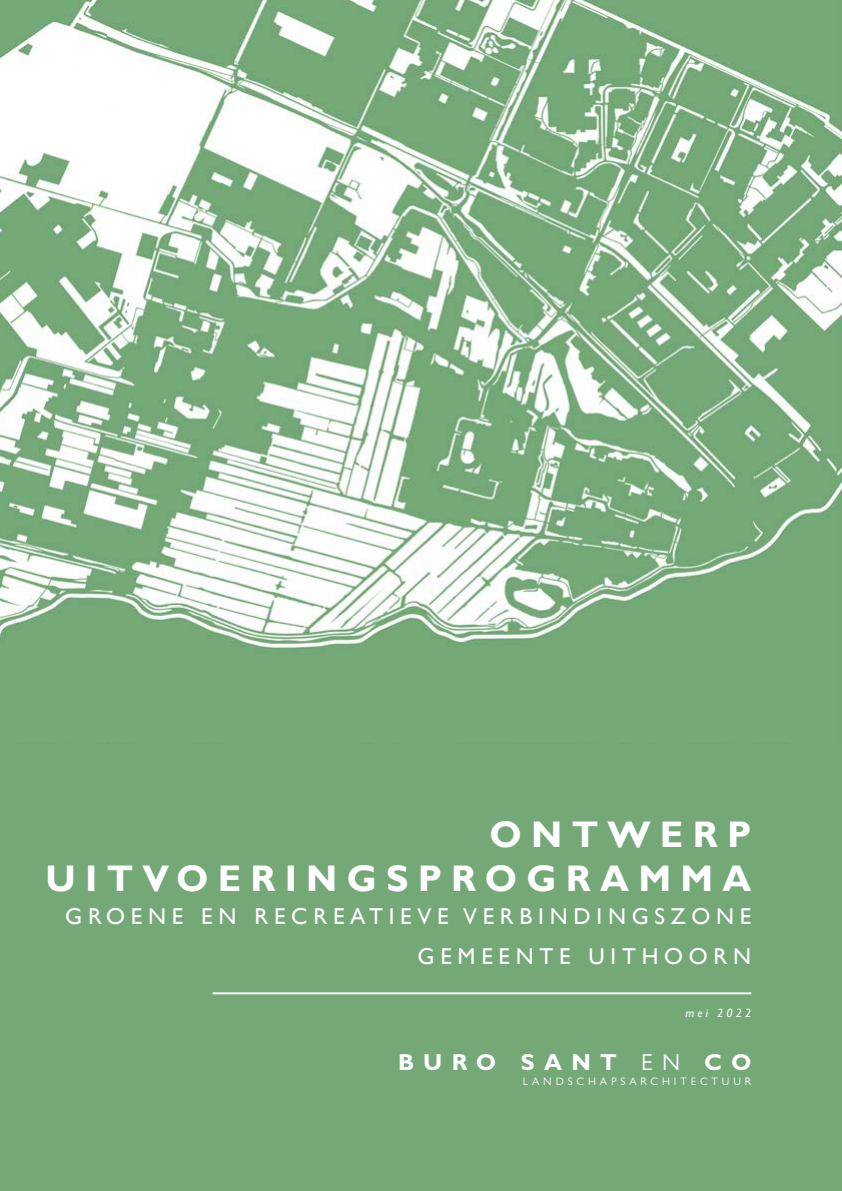
<style>
.page{position:relative;width:842px;height:1191px;background:#74a877}
.page>*{position:absolute;margin:0;border:0;box-sizing:border-box;transform-origin:0 0}
.t1{font:700 37px/44px "Gill Sans";letter-spacing:.25em;color:#fff;text-align:right}
.t2{font:700 23.2px "Gill Sans";letter-spacing:.4em;color:#fff}
.t3{font:23px/40.5px "Gill Sans";letter-spacing:.25em;color:#fff;text-align:right}
.t4{font:italic 12px "Gill Sans";letter-spacing:.25em;color:#fff}
.t5{font:10.9px "Gill Sans";letter-spacing:.36em;color:#fff}
.s1{font-weight:400}
</style>
<div class="page">
<img style="left:0;top:0;width:842px;height:650px">
<hr style="left:213px;top:992px;width:538px;height:2px;background:#fff">
<h1 class="t1" style="left:45px;top:813px;width:707px">ONTWERP<br>UITVOERINGSPROGRAMMA</h1>
<p class="t3" style="left:65px;top:896px;width:687px">GROENE EN RECREATIEVE VERBINDINGSZONE<br>GEMEENTE UITHOORN</p>
<p class="t4" style="left:685px;top:1005px;width:67px">mei 2022</p>
<p class="t2" style="left:398px;top:1047px;width:354px">BURO SANT <span class="s1">EN</span> CO</p>
<p class="t5" style="left:523px;top:1075px;width:230px">LANDSCHAPSARCHITECTUUR</p>
</div>
